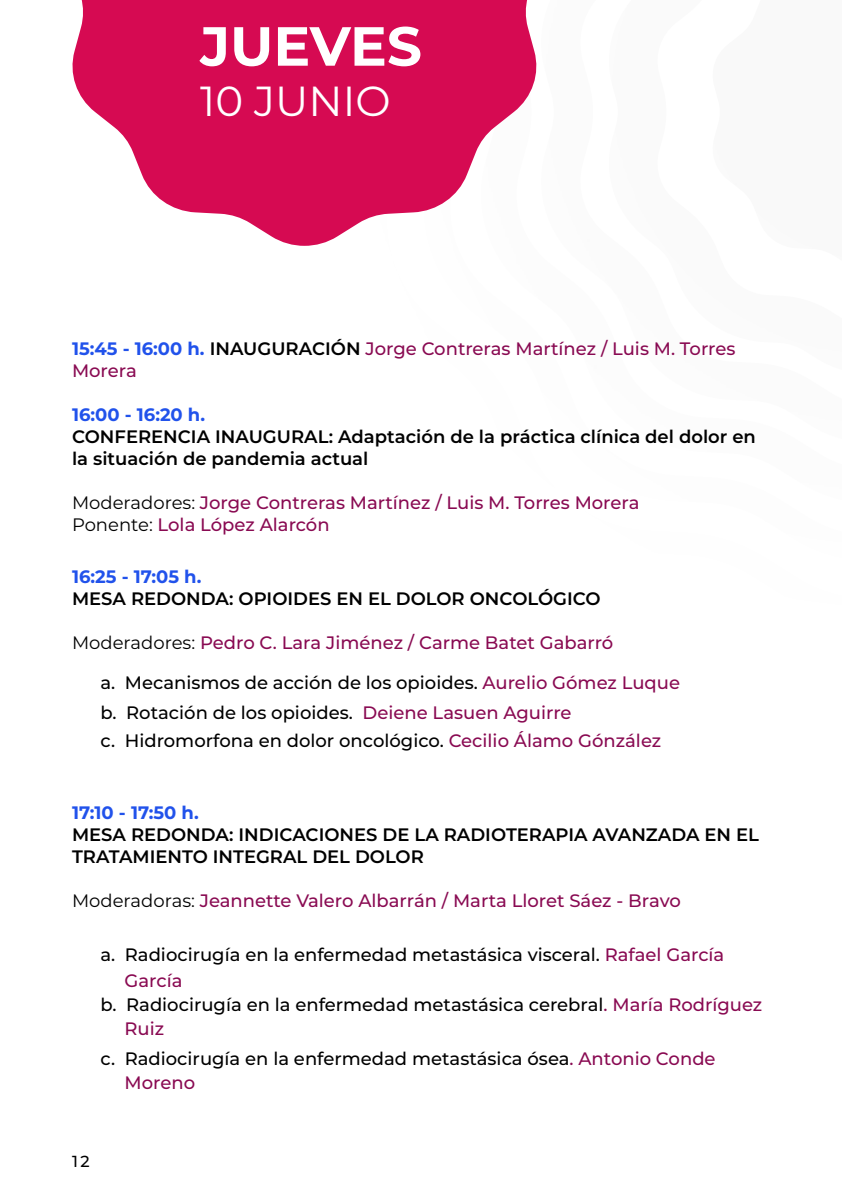
<style>
.page{position:relative;width:842px;height:1191px;background:#fff}
.page>*{position:absolute;margin:0;border:0;box-sizing:border-box;transform-origin:0 0}
.t1{font:700 55px "Montserrat";color:#fff}
.t2{font:42px "Montserrat";color:#fff}
.t3{font:500 18px/24px "Montserrat";color:#000}
.t4{font:500 18px/22px "Montserrat";color:#890a52}
.t5{font:600 18px/22px "Montserrat";color:#000}
.t6{font:700 18px "Montserrat";color:#2152eb}
.t7{font:500 16px "Montserrat";color:#000}
.s1{font-weight:700;color:#2152eb}
.s2{font-weight:600;color:#000}
.s3{font-weight:400;color:#000}
.s4{color:#890a52}
</style>
<div class="page">
<svg style="left:72px;top:0;width:465px;height:246px;fill:#d60a52"></svg>
<h1 class="t1" style="left:200px;top:7px;width:223px">JUEVES</h1>
<h2 class="t2" style="left:200px;top:72px;width:192px">10 JUNIO</h2>
<p class="t4" style="left:72px;top:336px;width:665px"><span class="s1">15:45 - 16:00 h.</span> <span class="s2">INAUGURACIÓN</span> Jorge Contreras Martínez / Luis M. Torres<br>Morera</p>
<p class="t6" style="left:72px;top:401px;width:135px">16:00 - 16:20 h.</p>
<p class="t5" style="left:72px;top:424px;width:685px">CONFERENCIA INAUGURAL: Adaptación de la práctica clínica del dolor en la situación de pandemia actual</p>
<p class="t4" style="left:72px;top:490px;width:569px"><span class="s3">Moderadores:</span> Jorge Contreras Martínez / Luis M. Torres Morera<br><span class="s3">Ponente:</span> Lola López Alarcón</p>
<p class="t6" style="left:72px;top:563px;width:131px">16:25 - 17:05 h.</p>
<p class="t5" style="left:72px;top:586px;width:530px">MESA REDONDA: OPIOIDES EN EL DOLOR ONCOLÓGICO</p>
<p class="t4" style="left:72px;top:630px;width:543px"><span class="s3">Moderadores:</span> Pedro C. Lara Jiménez / Carme Batet Gabarró</p>
<p class="t3" style="left:100px;top:666px;width:581px;line-height:30px">a. Mecanismos de acción de los opioides. <span class="s4">Aurelio Gómez Luque </span>b. Rotación de los opioides. <span class="s4">Deiene Lasuen Aguirre</span></p>
<p class="t3" style="left:100px;top:727px;width:562px">c. Hidromorfona en dolor oncológico. <span class="s4">Cecilio Álamo Gónzález</span></p>
<p class="t6" style="left:72px;top:799px;width:128px">17:10 - 17:50 h.</p>
<p class="t5" style="left:72px;top:822px;width:688px">MESA REDONDA: INDICACIONES DE LA RADIOTERAPIA AVANZADA EN EL<br>TRATAMIENTO INTEGRAL DEL DOLOR</p>
<p class="t4" style="left:72px;top:888px;width:610px"><span class="s3">Moderadoras:</span> Jeannette Valero Albarrán / Marta Lloret Sáez - Bravo</p>
<p class="t3" style="left:125px;top:940px;width:601px;line-height:26px;text-indent:-24px">a. Radiocirugía en la enfermedad metastásica visceral. <span class="s4">Rafael García<br>García</span></p>
<p class="t3" style="left:125px;top:991px;width:639px;text-indent:-24px">b. Radiocirugía en la enfermedad metastásica cerebral<span class="s4">. María Rodríguez<br>Ruiz</span></p>
<p class="t3" style="left:125px;top:1045px;width:593px;text-indent:-24px">c. Radiocirugía en la enfermedad metastásica ósea<span class="s4">. Antonio Conde<br>Moreno</span></p>
<p class="t7" style="left:72px;top:1150px;width:19px">12</p>
</div>
